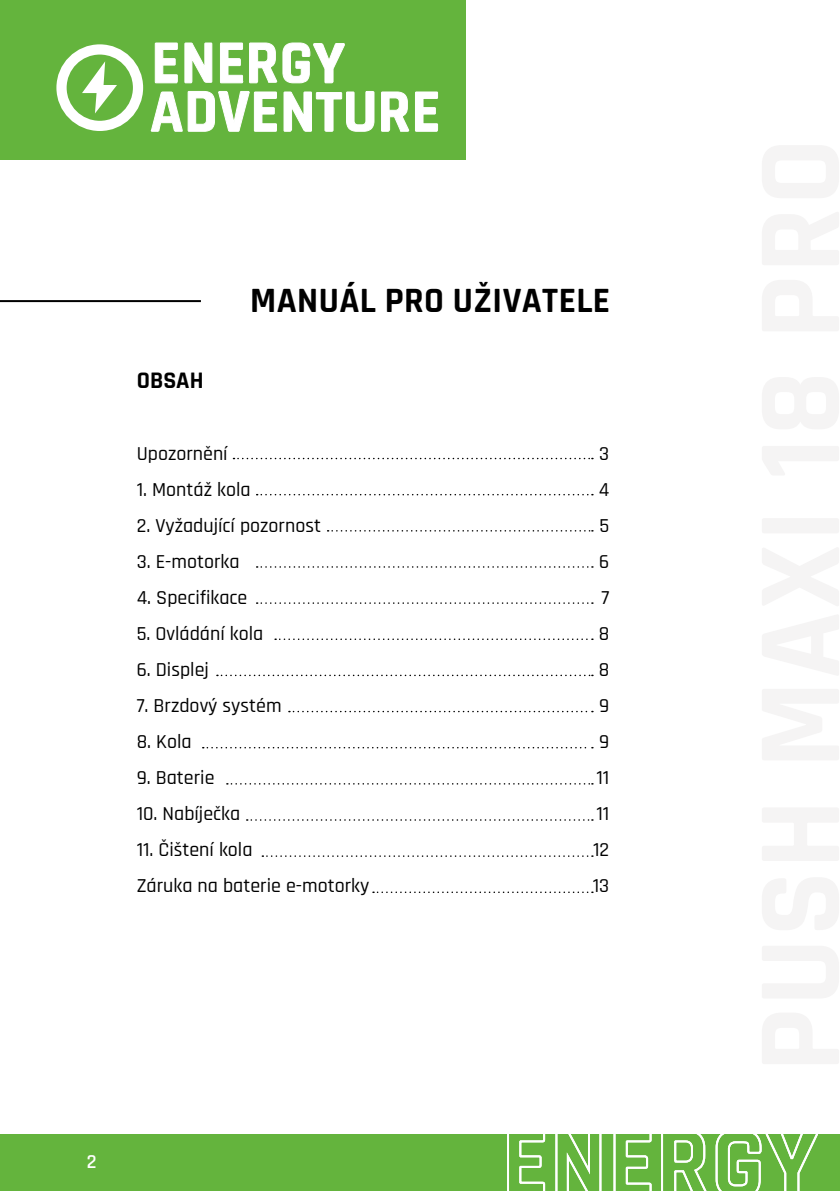
<style>
.page{position:relative;width:840px;height:1191px;background:#fff}
.page>*{position:absolute;margin:0;border:0;box-sizing:border-box;transform-origin:0 0}
.t1{font:700 36px "Rajdhani";letter-spacing:.01em;color:#000}
.t2{font:700 24px "Rajdhani";color:#000}
.t3{font:500 20px "Rajdhani";color:#000}
.t4{font:600 20px "Rajdhani";color:#fff}
</style>
<div class="page">
<div style="left:0;top:0;width:465px;height:160px;background:#64b43d"></div>
<svg style="left:82px;top:61px;width:35px;height:52px"></svg>
<div style="left:56px;top:44px;width:87px;height:87px;border:10px solid #fff;border-radius:50%"></div>
<svg style="left:151px;top:92px;width:31px;height:40px"></svg>
<svg style="left:188px;top:91px;width:89px;height:41px"></svg>
<svg style="left:283px;top:91px;width:91px;height:41px"></svg>
<svg style="left:381px;top:92px;width:28px;height:40px"></svg>
<svg style="left:415px;top:92px;width:22px;height:40px"></svg>
<svg style="left:155px;top:43px;width:23px;height:40px"></svg>
<svg style="left:184px;top:43px;width:28px;height:40px"></svg>
<svg style="left:220px;top:43px;width:23px;height:40px"></svg>
<svg style="left:249px;top:43px;width:95px;height:40px"></svg>
<hr style="left:0;top:300px;width:201px;height:2px;background:#000">
<svg style="left:233px;top:458px;width:359px;height:1px"></svg>
<svg style="left:256px;top:494px;width:336px;height:1px"></svg>
<svg style="left:327px;top:530px;width:265px;height:1px"></svg>
<svg style="left:256px;top:566px;width:336px;height:2px"></svg>
<svg style="left:256px;top:602px;width:336px;height:2px"></svg>
<svg style="left:275px;top:638px;width:317px;height:2px"></svg>
<svg style="left:217px;top:674px;width:375px;height:2px"></svg>
<svg style="left:289px;top:711px;width:303px;height:1px"></svg>
<svg style="left:203px;top:747px;width:389px;height:1px"></svg>
<svg style="left:227px;top:783px;width:365px;height:1px"></svg>
<svg style="left:246px;top:819px;width:346px;height:1px"></svg>
<svg style="left:262px;top:855px;width:330px;height:2px"></svg>
<svg style="left:373px;top:891px;width:219px;height:2px"></svg>
<div style="left:0;top:1134px;width:839px;height:57px;background:#64b43d"></div>
<svg style="left:507px;top:1134px;width:38px;height:57px"></svg>
<svg style="left:555px;top:1134px;width:47px;height:57px"></svg>
<svg style="left:613px;top:1134px;width:39px;height:57px"></svg>
<svg style="left:661px;top:1134px;width:45px;height:57px"></svg>
<svg style="left:715px;top:1134px;width:103px;height:57px"></svg>
<p class="t2" style="left:137px;top:366px;width:68px">OBSAH</p>
<h1 class="t1" style="left:250px;top:279px;width:361px">MANUÁL PRO UŽIVATELE</h1>
<p class="t3" style="left:137px;top:442px;width:92px">Upozornění</p>
<p class="t3" style="left:599px;top:442px;width:11px">3</p>
<p class="t3" style="left:137px;top:478px;width:115px">1. Montáž kola</p>
<p class="t3" style="left:598px;top:478px;width:12px">4</p>
<p class="t3" style="left:137px;top:514px;width:186px">2. Vyžadující pozornost</p>
<p class="t3" style="left:599px;top:514px;width:11px">5</p>
<p class="t3" style="left:137px;top:550px;width:104px">3. E-motorka</p>
<p class="t3" style="left:598px;top:550px;width:12px">6</p>
<p class="t3" style="left:137px;top:586px;width:112px">4. Specifikace</p>
<p class="t3" style="left:601px;top:586px;width:9px">7</p>
<p class="t3" style="left:137px;top:622px;width:128px">5. Ovládání kola</p>
<p class="t3" style="left:598px;top:622px;width:12px">8</p>
<p class="t3" style="left:137px;top:658px;width:74px">6. Displej</p>
<p class="t3" style="left:598px;top:658px;width:12px">8</p>
<p class="t3" style="left:137px;top:694px;width:146px">7. Brzdový systém</p>
<p class="t3" style="left:598px;top:694px;width:12px">9</p>
<p class="t3" style="left:137px;top:730px;width:56px">8. Kola</p>
<p class="t3" style="left:598px;top:730px;width:12px">9</p>
<p class="t3" style="left:137px;top:766px;width:79px">9. Baterie</p>
<p class="t3" style="left:596px;top:766px;width:14px">11</p>
<p class="t3" style="left:137px;top:802px;width:105px">10. Nabíječka</p>
<p class="t3" style="left:596px;top:802px;width:14px">11</p>
<p class="t3" style="left:137px;top:838px;width:117px">11. Čištení kola</p>
<p class="t3" style="left:593px;top:838px;width:18px">12</p>
<p class="t3" style="left:137px;top:874px;width:234px">Záruka na baterie e-motorky</p>
<p class="t3" style="left:592px;top:874px;width:18px">13</p>
<p class="t4" style="left:87px;top:1150px;width:11px">2</p>
</div>
